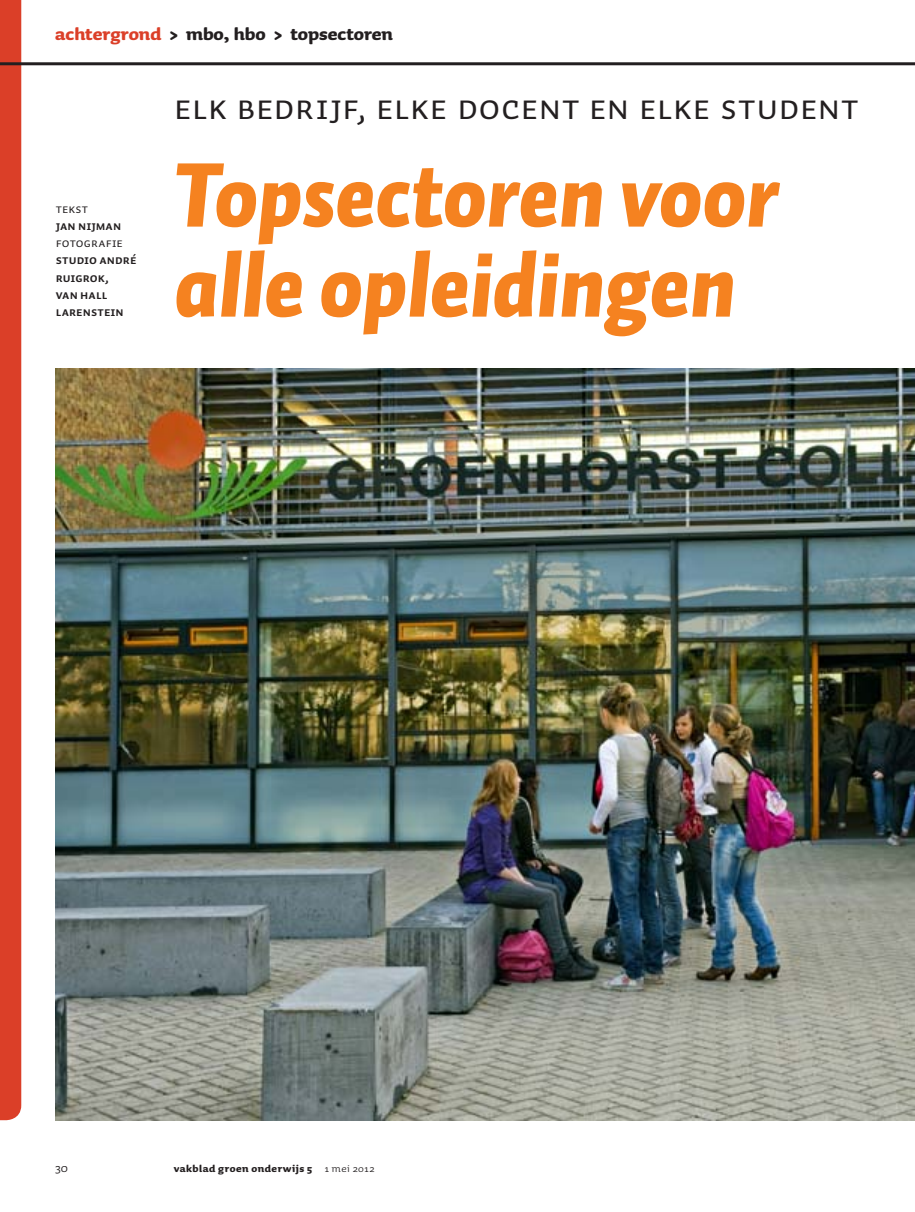
<style>
.page{position:relative;width:915px;height:1212px;background:#fff}
.page>*{position:absolute;margin:0;border:0;box-sizing:border-box;transform-origin:0 0}
.t1{font:italic 900 90px/90px "Auto 1";letter-spacing:-.015em;color:#f58220}
.t2{font:36px "Auto 1 Regular Sm Cp";letter-spacing:.005em;color:#231f20}
.t3{font:700 21px "Sauna";color:#231f20}
.t4{font:15px "Sauna";color:#231f20}
.t5{font:12.75px/17.2px "Auto 1 Bold Sm Cp";letter-spacing:.005em;color:#231f20}
.t6{font:12.75px "Auto 1 Regular Sm Cp";letter-spacing:.01em;color:#231f20}
.t7{font:700 12px "Sauna";letter-spacing:.04em;color:#231f20}
.s1{color:#db3f28}
.s2{font-weight:400}
</style>
<div class="page">
<img style="left:56px;top:369px;width:858px;height:751px">
<div style="left:0;top:0;width:21px;height:1120px;background:#db3f28"></div>
<hr style="left:0;top:62px;width:914px;height:3px;background:#231f20">
<h3 class="t3" style="left:55px;top:23px;width:339px"><span class="s1">achtergrond</span> &gt; mbo, hbo &gt; topsectoren</h3>
<p class="t6" style="left:56px;top:203px;width:34px">tekst</p>
<p class="t5" style="left:56px;top:218px;width:67px">jan nijman</p>
<p class="t6" style="left:56px;top:237px;width:69px">fotografie</p>
<p class="t5" style="left:56px;top:252px;width:82px">studio andré ruigrok,<br>van hall larenstein</p>
<h2 class="t2" style="left:174px;top:92px;width:686px">Elk bedrijf, elke docent en elke student</h2>
<h1 class="t1" style="left:174px;top:150px;width:605px">Topsectoren voor alle opleidingen</h1>
<p class="t4" style="left:55px;top:1160px;width:14px">30</p>
<p class="t7" style="left:174px;top:1162px;width:202px">vakblad groen onderwijs 5 <span class="s2">1 mei 2012</span></p>
</div>
